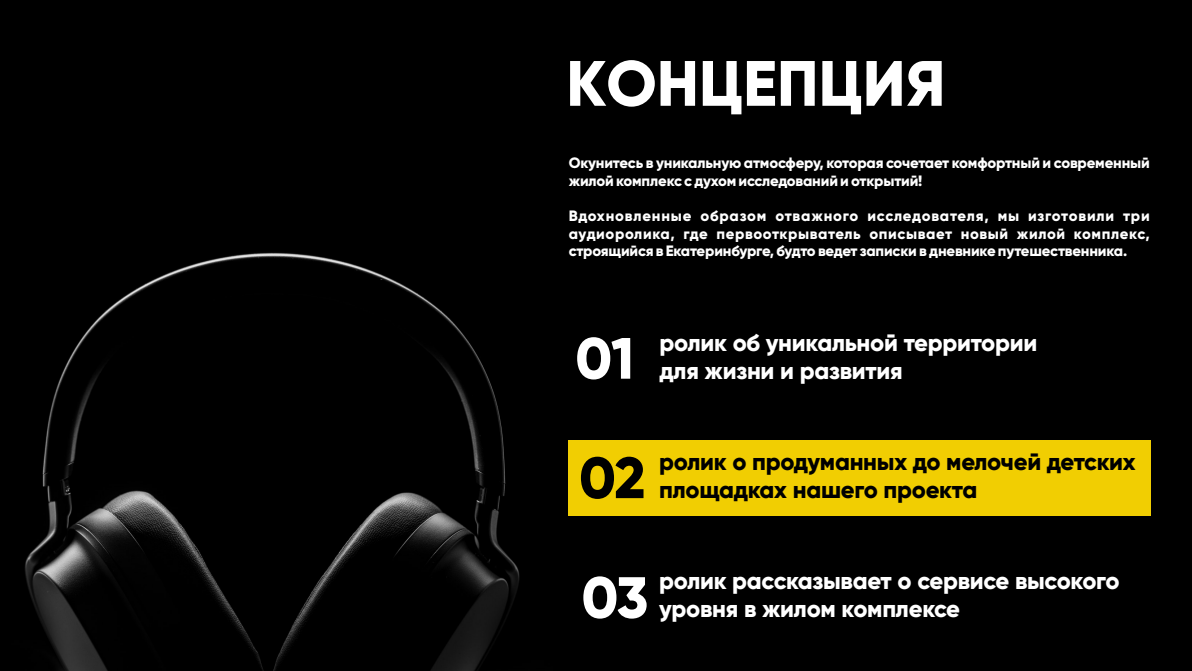
<style>
.page{position:relative;width:1192px;height:671px;background:#fff}
.page>*{position:absolute;margin:0;border:0;box-sizing:border-box;transform-origin:0 0}
.t1{font:800 63.9px "Gilroy";color:#fff}
.t2{font:800 58.1px "Gilroy";color:#fff}
.t3{font:800 58px "Gilroy";color:#000}
.t4{font:800 58px "Gilroy";color:#fff}
.t5{font:800 24px/28.3px "Gilroy";letter-spacing:-.015em;color:#fff}
.t6{font:800 24px/28.3px "Gilroy";letter-spacing:-.015em;color:#000}
.t7{font:800 15px/17.7px "Gilroy";letter-spacing:-.015em;color:#fff}
</style>
<div class="page">
<div style="left:0;top:0;width:1191px;height:671px;background:#000"></div>
<div style="left:568px;top:440px;width:582px;height:75px;background:#f1ce02"></div>
<img style="left:0;top:224px;width:552px;height:447px">
<h1 class="t1" style="left:566px;top:55px;width:380px">КОНЦЕПЦИЯ</h1>
<p class="t7" style="left:568px;top:154px;width:582px">Окунитесь в уникальную атмосферу, которая сочетает комфортный и современный жилой комплекс с духом исследований и открытий!</p>
<p class="t7" style="left:568px;top:208px;width:582px;text-align:justify">Вдохновленные образом отважного исследователя, мы изготовили три аудиоролика, где первооткрыватель описывает новый жилой комплекс, строящийся в Екатеринбурге, будто ведет записки в дневнике путешественника.</p>
<h2 class="t2" style="left:575px;top:332px;width:60px">01</h2>
<h3 class="t5" style="left:659px;top:329px;width:379px">ролик об уникальной территории</h3>
<h3 class="t5" style="left:659px;top:358px;width:245px">для жизни и развития</h3>
<h3 class="t3" style="left:579px;top:451px;width:68px">02</h3>
<h3 class="t6" style="left:659px;top:448px;width:478px">ролик о продуманных до мелочей детских площадках нашего проекта</h3>
<h3 class="t4" style="left:581px;top:571px;width:68px">03</h3>
<h3 class="t5" style="left:659px;top:567px;width:462px">ролик рассказывает о сервисе высокого уровня в жилом комплексе</h3>
</div>
